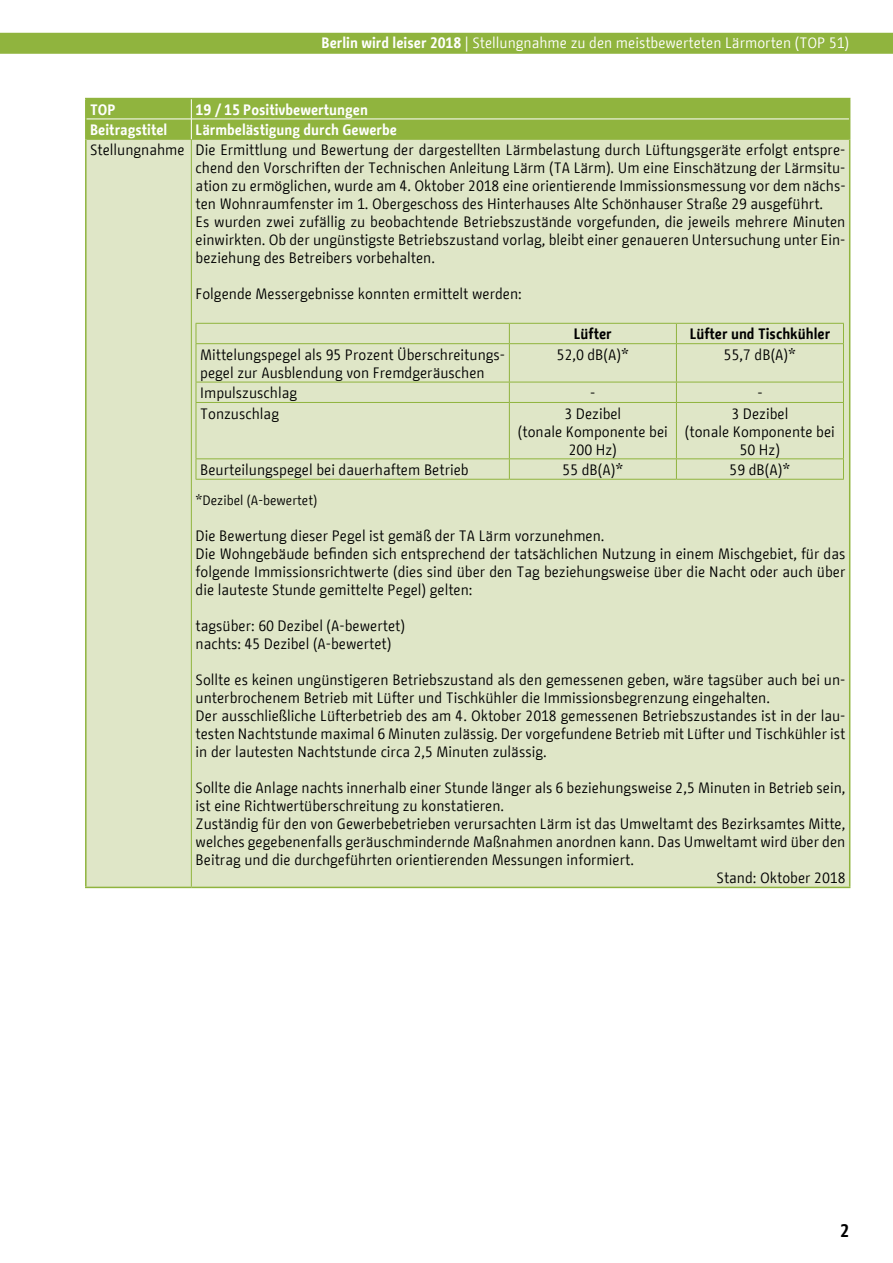
<style>
.page{position:relative;width:893px;height:1263px;background:#fff}
.page>*{position:absolute;margin:0;border:0;box-sizing:border-box;transform-origin:0 0}
.t1{font:700 18px "BMF Change";color:#000}
.t2{font:15px/18px "BMF Change";color:#000}
.t3{font:15px "BMF Change";color:#fff}
.t4{font:700 15px "BMF Change";color:#fff}
.t5{font:700 15px "BMF Change";color:#000}
.t6{font:13.5px "BMF Change";color:#000}
.s1{font-weight:700}
.s2{font-weight:700;color:#fff}
</style>
<div class="page">
<div style="left:0;top:33px;width:893px;height:21px;background:#90b43e"></div>
<div style="left:86px;top:99px;width:105px;height:20px;background:#90b43e"></div>
<div style="left:191px;top:99px;width:659px;height:20px;background:#90b43e"></div>
<div style="left:86px;top:119px;width:105px;height:20px;background:#90b43e"></div>
<div style="left:191px;top:119px;width:659px;height:20px;background:#90b43e"></div>
<div style="left:86px;top:139px;width:105px;height:748px;background:#dfe6c7"></div>
<div style="left:191px;top:139px;width:659px;height:748px;background:#dfe6c7"></div>
<hr style="left:85px;top:98px;width:106px;height:1px;background:#90b43e">
<hr style="left:85px;top:99px;width:2px;height:20px;background:#90b43e">
<hr style="left:191px;top:98px;width:659px;height:1px;background:#90b43e">
<hr style="left:85px;top:119px;width:2px;height:20px;background:#90b43e">
<hr style="left:85px;top:139px;width:2px;height:748px;background:#90b43e">
<hr style="left:849px;top:139px;width:1px;height:748px;background:#90b43e">
<hr style="left:85px;top:887px;width:106px;height:1px;background:#90b43e">
<hr style="left:191px;top:887px;width:659px;height:1px;background:#90b43e">
<hr style="left:87px;top:139px;width:104px;height:1px;background:#90b43e">
<hr style="left:191px;top:139px;width:658px;height:1px;background:#90b43e">
<hr style="left:191px;top:140px;width:1px;height:747px;background:#90b43e">
<hr style="left:87px;top:119px;width:104px;height:1px;background:#fff">
<hr style="left:191px;top:119px;width:658px;height:1px;background:#fff">
<svg style="left:191px;top:99px;width:1px;height:40px"></svg>
<hr style="left:196px;top:323px;width:313px;height:1px;background:#90b43e">
<svg style="left:196px;top:324px;width:1px;height:19px"></svg>
<hr style="left:509px;top:323px;width:167px;height:1px;background:#90b43e">
<svg style="left:509px;top:324px;width:1px;height:19px"></svg>
<hr style="left:676px;top:323px;width:168px;height:1px;background:#90b43e">
<svg style="left:676px;top:324px;width:1px;height:19px"></svg>
<svg style="left:843px;top:324px;width:1px;height:19px"></svg>
<hr style="left:196px;top:343px;width:313px;height:1px;background:#90b43e">
<hr style="left:196px;top:344px;width:1px;height:38px;background:#90b43e">
<hr style="left:509px;top:343px;width:167px;height:1px;background:#90b43e">
<hr style="left:509px;top:344px;width:1px;height:38px;background:#90b43e">
<hr style="left:676px;top:343px;width:168px;height:1px;background:#90b43e">
<hr style="left:676px;top:344px;width:1px;height:38px;background:#90b43e">
<hr style="left:843px;top:344px;width:1px;height:38px;background:#90b43e">
<hr style="left:196px;top:382px;width:313px;height:1px;background:#90b43e">
<svg style="left:196px;top:382px;width:1px;height:20px"></svg>
<hr style="left:509px;top:382px;width:167px;height:1px;background:#90b43e">
<svg style="left:509px;top:382px;width:1px;height:20px"></svg>
<hr style="left:676px;top:382px;width:168px;height:1px;background:#90b43e">
<svg style="left:676px;top:382px;width:1px;height:20px"></svg>
<svg style="left:843px;top:382px;width:1px;height:20px"></svg>
<hr style="left:196px;top:402px;width:313px;height:1px;background:#90b43e">
<hr style="left:196px;top:403px;width:1px;height:55px;background:#90b43e">
<hr style="left:509px;top:402px;width:167px;height:1px;background:#90b43e">
<hr style="left:509px;top:403px;width:1px;height:55px;background:#90b43e">
<hr style="left:676px;top:402px;width:168px;height:1px;background:#90b43e">
<hr style="left:676px;top:403px;width:1px;height:55px;background:#90b43e">
<hr style="left:843px;top:403px;width:1px;height:55px;background:#90b43e">
<hr style="left:196px;top:458px;width:313px;height:1px;background:#90b43e">
<svg style="left:196px;top:459px;width:1px;height:20px"></svg>
<hr style="left:509px;top:458px;width:167px;height:1px;background:#90b43e">
<svg style="left:509px;top:459px;width:1px;height:20px"></svg>
<hr style="left:676px;top:458px;width:168px;height:1px;background:#90b43e">
<svg style="left:676px;top:459px;width:1px;height:20px"></svg>
<svg style="left:843px;top:459px;width:1px;height:20px"></svg>
<hr style="left:196px;top:479px;width:313px;height:1px;background:#90b43e">
<hr style="left:509px;top:479px;width:167px;height:1px;background:#90b43e">
<hr style="left:676px;top:479px;width:168px;height:1px;background:#90b43e">
<p class="t3" style="left:322px;top:32px;width:529px"><span class="s1">Berlin wird leiser 2018</span> | Stellungnahme zu den meistbewerteten Lärmorten (TOP 51)</p>
<p class="t4" style="left:90px;top:99px;width:27px">TOP</p>
<p class="t4" style="left:196px;top:99px;width:174px">19 / 15 Positivbewertungen</p>
<p class="t4" style="left:90px;top:119px;width:79px">Beitragstitel</p>
<p class="t2" style="left:90px;top:120px;width:757px;line-height:19.8px;text-indent:106px"><span class="s2">Lärmbelästigung durch Gewerbe<br></span>Stellungnahme Die Ermittlung und Bewertung der dargestellten Lärmbelastung durch Lüftungsgeräte erfolgt entspre-</p>
<p class="t2" style="left:196px;top:159px;width:651px">chend den Vorschriften der Technischen Anleitung Lärm (TA Lärm). Um eine Einschätzung der Lärmsitu&shy;ation zu ermöglichen, wurde am 4. Oktober 2018 eine orientierende Immissionsmessung vor dem nächs&shy;ten Wohnraumfenster im 1. Obergeschoss des Hinterhauses Alte Schönhauser Straße 29 ausgeführt.<br>Es wurden zwei zufällig zu beobachtende Betriebszustände vorgefunden, die jeweils mehrere Minuten einwirkten. Ob der ungünstigste Betriebszustand vorlag, bleibt einer genaueren Untersuchung unter Ein&shy;beziehung des Betreibers vorbehalten.</p>
<p class="t2" style="left:196px;top:285px;width:328px">Folgende Messergebnisse konnten ermittelt werden:</p>
<p class="t5" style="left:574px;top:323px;width:39px">Lüfter</p>
<p class="t5" style="left:690px;top:323px;width:142px">Lüfter und Tischkühler</p>
<p class="t2" style="left:200px;top:346px;width:306px">Mittelungspegel als 95 Prozent Überschreitungs&shy;pegel zur Ausblendung von Fremdgeräuschen</p>
<p class="t2" style="left:557px;top:346px;width:73px">52,0 dB(A)*</p>
<p class="t2" style="left:724px;top:346px;width:73px">55,7 dB(A)*</p>
<p class="t2" style="left:200px;top:384px;width:98px">Impulszuschlag</p>
<p class="t2" style="left:590px;top:384px;width:7px">-</p>
<p class="t2" style="left:757px;top:384px;width:7px">-</p>
<p class="t2" style="left:200px;top:404px;width:80px">Tonzuschlag</p>
<p class="t2" style="left:518px;top:404px;width:151px;text-align:center">3 Dezibel<br>(tonale Komponente bei<br>200 Hz)</p>
<p class="t2" style="left:685px;top:404px;width:151px;text-align:center">3 Dezibel<br>(tonale Komponente bei<br>50 Hz)</p>
<p class="t2" style="left:200px;top:461px;width:270px">Beurteilungspegel bei dauerhaftem Betrieb</p>
<p class="t2" style="left:563px;top:461px;width:62px">55 dB(A)*</p>
<p class="t2" style="left:730px;top:461px;width:62px">59 dB(A)*</p>
<p class="t6" style="left:196px;top:491px;width:123px">*Dezibel (A-bewertet)</p>
<p class="t2" style="left:196px;top:527px;width:651px">Die Bewertung dieser Pegel ist gemäß der TA Lärm vorzunehmen.<br>Die Wohngebäude befinden sich entsprechend der tatsächlichen Nutzung in einem Mischgebiet, für das folgende Immissionsrichtwerte (dies sind über den Tag beziehungsweise über die Nacht oder auch über die lauteste Stunde gemittelte Pegel) gelten:</p>
<p class="t2" style="left:196px;top:617px;width:211px">tagsüber: 60 Dezibel (A-bewertet) nachts: 45 Dezibel (A-bewertet)</p>
<p class="t2" style="left:196px;top:671px;width:651px">Sollte es keinen ungünstigeren Betriebszustand als den gemessenen geben, wäre tagsüber auch bei un&shy;unterbrochenem Betrieb mit Lüfter und Tischkühler die Immissionsbegrenzung eingehalten.<br>Der ausschließliche Lüfterbetrieb des am 4. Oktober 2018 gemessenen Betriebszustandes ist in der lau&shy;testen Nachtstunde maximal 6 Minuten zulässig. Der vorgefundene Betrieb mit Lüfter und Tischkühler ist in der lautesten Nachtstunde circa 2,5 Minuten zulässig.</p>
<p class="t2" style="left:196px;top:779px;width:651px">Sollte die Anlage nachts innerhalb einer Stunde länger als 6 beziehungsweise 2,5 Minuten in Betrieb sein,</p>
<p class="t2" style="left:196px;top:797px;width:310px">ist eine Richtwertüberschreitung zu konstatieren.</p>
<p class="t2" style="left:196px;top:815px;width:651px">Zuständig für den von Gewerbebetrieben verursachten Lärm ist das Umweltamt des Bezirksamtes Mitte,</p>
<p class="t2" style="left:196px;top:833px;width:651px">welches gegebenenfalls geräuschmindernde Maßnahmen anordnen kann. Das Umweltamt wird über den</p>
<p class="t2" style="left:196px;top:851px;width:440px">Beitrag und die durchgeführten orientierenden Messungen informiert.</p>
<p class="t2" style="left:716px;top:869px;width:130px">Stand: Oktober 2018</p>
<p class="t1" style="left:840px;top:1218px;width:11px">2</p>
</div>
